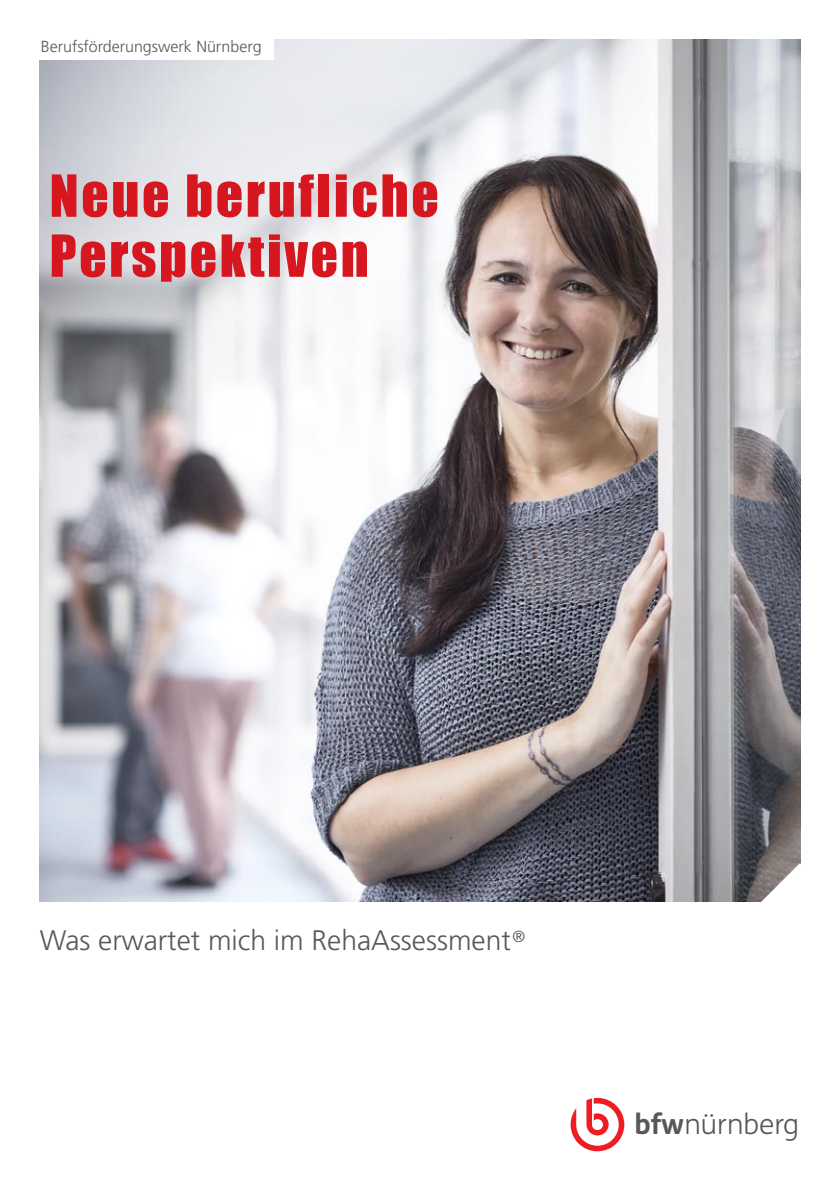
<style>
.page{position:relative;width:840px;height:1191px;background:#fff}
.page>*{position:absolute;margin:0;border:0;box-sizing:border-box;transform-origin:0 0}
.t1{font:53.6px/60px "Impact";letter-spacing:.05em;color:#d7171f}
.t2{font:300 28.2px "Frutiger";color:#57585a}
.t3{font:300 28.2px "FS Me";color:#57585a}
.t4{font:300 16px "Frutiger";color:#57585a}
.s1{font-weight:700}
</style>
<div class="page">
<img style="left:40px;top:40px;width:759px;height:861px">
<svg style="left:759px;top:863px;width:42px;height:39px"></svg>
<svg style="left:570px;top:1098px;width:54px;height:53px"></svg>
<div style="left:0;top:0;width:273px;height:60px;background:#fff"></div>
<p class="t4" style="left:41px;top:37px;width:222px">Berufsförderungswerk Nürnberg</p>
<h1 class="t1" style="left:50px;top:165px;width:390px">Neue berufliche<br>Perspektiven</h1>
<p class="t2" style="left:40px;top:924px;width:487px">Was erwartet mich im RehaAssessment<sup>®</sup></p>
<p class="t3" style="left:634px;top:1104px;width:166px"><span class="s1">bfw</span>nürnberg</p>
</div>
